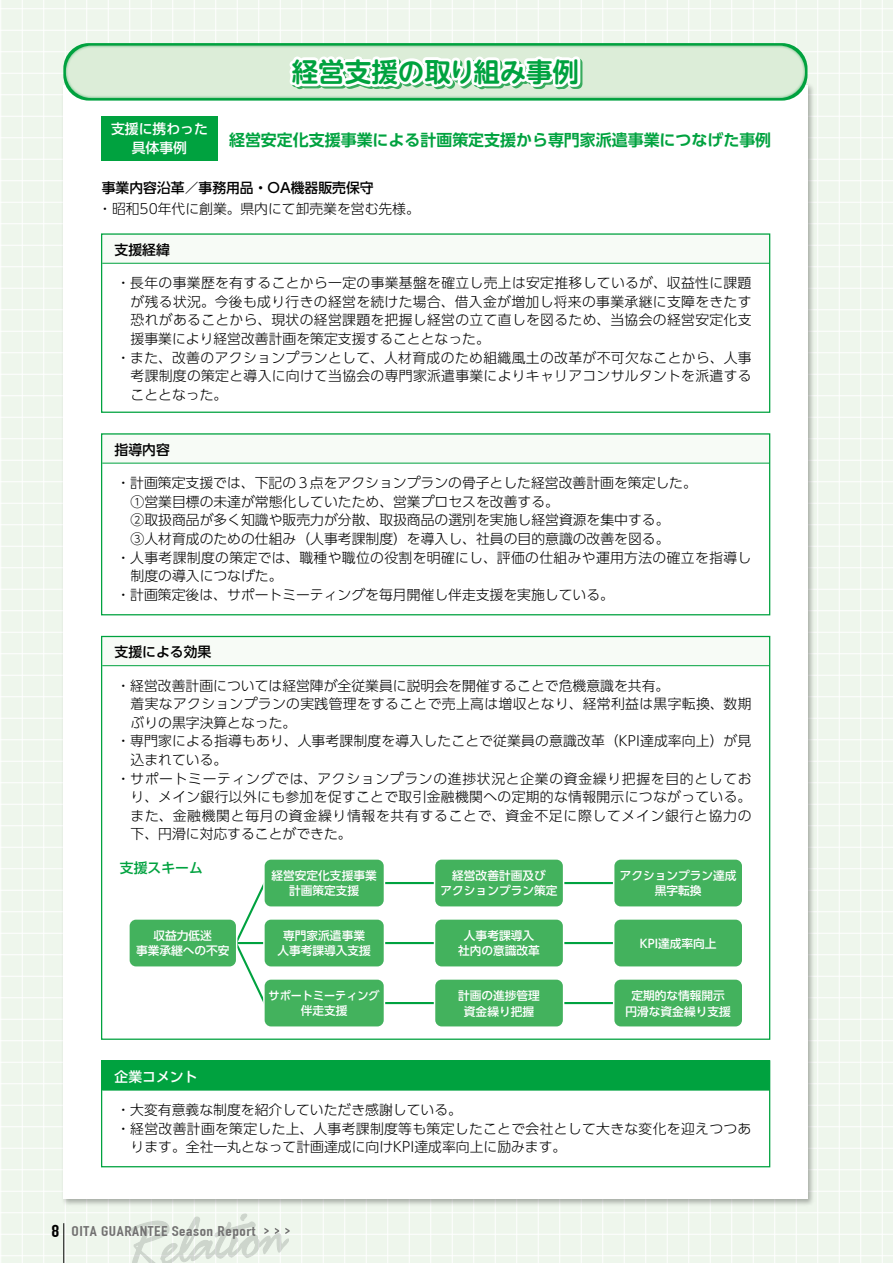
<style>
.page{position:relative;width:893px;height:1263px;background:#fff}
.page>*{position:absolute;margin:0;border:0;box-sizing:border-box;transform-origin:0 0}
.t1{font:700 26.55px "UD Shin M Go Pro De";letter-spacing:-.005em;color:#00a23f}
.t2{font:700 15.9px "UD Shin Go Pro De";color:#00a23f}
.t3{font:300 13.8px "UD Shin Go Pro";letter-spacing:.02em;color:#000}
.t4{font:300 13.8px "UD Shin Go Pro";color:#000}
.t5{font:300 13.8px "UD Shin Go Pro";letter-spacing:.05em;color:#000}
.t6{font:500 13.8px "UD Shin Go Pro";color:#000}
.t7{font:700 13.8px "DIN Condensed";letter-spacing:.03em;color:#727171;scale:1.25 1}
.t8{font:500 13.8px/19.2px "UD Shin Go Pro";color:#fff;text-align:center}
.t9{font:500 13.8px "UD Shin Go Pro";color:#00a23f}
.t10{font:500 11.7px/15.9px "UD Shin Go Pro";color:#fff;text-align:center}
.t11{font:500 11.7px/15.9px "UD Shin Go Pro";color:#fff;text-align:center;scale:.95 1}
.s1{font-size:16.95px;color:#000}
</style>
<div class="page">
<div style="left:0;top:0;width:893px;height:1263px;background:linear-gradient(to right,#f0f7ee,#f0f7ee)"></div>
<img style="left:59px;top:81px;width:757px;height:1126px">
<div style="left:63px;top:85px;width:744px;height:1114px;background:#fff"></div>
<svg style="left:63px;top:43px;width:744px;height:58px;background:#20ab55"></svg>
<div style="left:66px;top:46px;width:739px;height:52px;background:#dcedd8;border-radius:26px"></div>
<svg style="left:286px;top:0;width:299px;height:101px"></svg>
<div style="left:101px;top:116px;width:117px;height:45px;background:#00a23f"></div>
<div style="left:102px;top:234px;width:668px;height:29px;background:#f7fbf6"></div>
<hr style="left:102px;top:263px;width:668px;height:1px;background:#00a23f">
<div style="left:101px;top:233px;width:669px;height:180px;border:1px solid #00a23f"></div>
<div style="left:102px;top:434px;width:668px;height:29px;background:#f7fbf6"></div>
<hr style="left:102px;top:463px;width:668px;height:1px;background:#00a23f">
<div style="left:101px;top:433px;width:669px;height:182px;border:1px solid #00a23f"></div>
<div style="left:102px;top:1061px;width:668px;height:29px;background:#00a23f"></div>
<hr style="left:102px;top:1090px;width:668px;height:1px;background:#00a23f">
<div style="left:101px;top:1060px;width:669px;height:107px;border:1px solid #00a23f"></div>
<svg style="left:237px;top:882px;width:376px;height:123px"></svg>
<hr style="left:236px;top:942px;width:381px;height:2px;background:#00a23f">
<div style="left:128px;top:918px;width:109px;height:50px;border:3px solid #fff;border-radius:6px"></div>
<div style="left:130px;top:920px;width:106px;height:46px;background:#43b25d;border-radius:6px"></div>
<div style="left:263px;top:978px;width:122px;height:50px;border:3px solid #fff;border-radius:6px"></div>
<div style="left:265px;top:980px;width:119px;height:46px;background:#43b25d;border-radius:6px"></div>
<div style="left:263px;top:918px;width:122px;height:50px;border:3px solid #fff;border-radius:6px"></div>
<div style="left:265px;top:920px;width:119px;height:46px;background:#43b25d;border-radius:6px"></div>
<div style="left:263px;top:858px;width:122px;height:50px;border:3px solid #fff;border-radius:6px"></div>
<div style="left:265px;top:860px;width:119px;height:46px;background:#43b25d;border-radius:6px"></div>
<div style="left:434px;top:978px;width:130px;height:50px;border:3px solid #fff;border-radius:6px"></div>
<div style="left:435px;top:980px;width:128px;height:46px;background:#43b25d;border-radius:6px"></div>
<div style="left:434px;top:918px;width:130px;height:50px;border:3px solid #fff;border-radius:6px"></div>
<div style="left:435px;top:920px;width:128px;height:46px;background:#43b25d;border-radius:6px"></div>
<div style="left:434px;top:858px;width:130px;height:50px;border:3px solid #fff;border-radius:6px"></div>
<div style="left:435px;top:860px;width:128px;height:46px;background:#43b25d;border-radius:6px"></div>
<div style="left:613px;top:978px;width:130px;height:50px;border:3px solid #fff;border-radius:6px"></div>
<div style="left:614px;top:980px;width:128px;height:46px;background:#43b25d;border-radius:6px"></div>
<div style="left:613px;top:918px;width:130px;height:50px;border:3px solid #fff;border-radius:6px"></div>
<div style="left:614px;top:920px;width:128px;height:46px;background:#43b25d;border-radius:6px"></div>
<div style="left:613px;top:858px;width:130px;height:50px;border:3px solid #fff;border-radius:6px"></div>
<div style="left:614px;top:860px;width:128px;height:46px;background:#43b25d;border-radius:6px"></div>
<div style="left:102px;top:636px;width:668px;height:30px;background:#f7fbf6"></div>
<hr style="left:102px;top:665px;width:668px;height:1px;background:#00a23f">
<hr style="left:63px;top:1223px;width:1px;height:40px;background:#000">
<svg style="left:131px;top:1214px;width:159px;height:49px;background:#e4ebe2"></svg>
<h1 class="t1" style="left:294px;top:52px;width:289px">経営支援の取り組み事例</h1>
<p class="t8" style="left:111px;top:119px;width:98px">支援に携わった具体事例</p>
<p class="t2" style="left:229px;top:127px;width:544px">経営安定化支援事業による計画策定支援から専門家派遣事業につなげた事例</p>
<p class="t6" style="left:102px;top:177px;width:273px">事業内容沿革／事務用品・OA機器販売保守</p>
<p class="t4" style="left:98px;top:197px;width:323px">・昭和50年代に創業。県内にて卸売業を営む先様。</p>
<p class="t6" style="left:115px;top:238px;width:57px">支援経緯</p>
<p class="t3" style="left:116px;top:272px;width:636px">・長年の事業歴を有することから一定の事業基盤を確立し売上は安定推移しているが、収益性に課題</p>
<p class="t3" style="left:131px;top:290px;width:622px">が残る状況。今後も成り行きの経営を続けた場合、借入金が増加し将来の事業承継に支障をきたす</p>
<p class="t3" style="left:131px;top:309px;width:622px">恐れがあることから、現状の経営課題を把握し経営の立て直しを図るため、当協会の経営安定化支</p>
<p class="t4" style="left:131px;top:328px;width:361px">援事業により経営改善計画を策定支援することとなった。</p>
<p class="t3" style="left:116px;top:346px;width:637px">・また、改善のアクションプランとして、人材育成のため組織風土の改革が不可欠なことから、人事</p>
<p class="t3" style="left:131px;top:365px;width:622px">考課制度の策定と導入に向けて当協会の専門家派遣事業によりキャリアコンサルタントを派遣する</p>
<p class="t3" style="left:131px;top:383px;width:98px">こととなった。</p>
<p class="t6" style="left:115px;top:438px;width:57px">指導内容</p>
<p class="t4" style="left:116px;top:472px;width:582px">・計画策定支援では、下記の３点をアクションプランの骨子とした経営改善計画を策定した。</p>
<p class="t4" style="left:131px;top:490px;width:430px">①営業目標の未達が常態化していたため、営業プロセスを改善する。</p>
<p class="t4" style="left:131px;top:509px;width:540px">②取扱商品が多く知識や販売力が分散、取扱商品の選別を実施し経営資源を集中する。</p>
<p class="t4" style="left:131px;top:527px;width:540px">③人材育成のための仕組み（人事考課制度）を導入し、社員の目的意識の改善を図る。</p>
<p class="t3" style="left:116px;top:546px;width:636px">・人事考課制度の策定では、職種や職位の役割を明確にし、評価の仕組みや運用方法の確立を指導し</p>
<p class="t4" style="left:131px;top:565px;width:154px">制度の導入につなげた。</p>
<p class="t4" style="left:116px;top:583px;width:499px">・計画策定後は、サポートミーティングを毎月開催し伴走支援を実施している。</p>
<p class="t6" style="left:115px;top:641px;width:98px">支援による効果</p>
<p class="t4" style="left:116px;top:674px;width:554px">・経営改善計画については経営陣が全従業員に説明会を開催することで危機意識を共有。</p>
<p class="t3" style="left:131px;top:693px;width:622px">着実なアクションプランの実践管理をすることで売上高は増収となり、経常利益は黒字転換、数期</p>
<p class="t4" style="left:131px;top:711px;width:167px">ぶりの黒字決算となった。</p>
<p class="t3" style="left:116px;top:730px;width:636px">・専門家による指導もあり、人事考課制度を導入したことで従業員の意識改革（KPI達成率向上）が見</p>
<p class="t3" style="left:131px;top:749px;width:98px">込まれている。</p>
<p class="t5" style="left:116px;top:767px;width:637px">・サポートミーティングでは、アクションプランの進捗状況と企業の資金繰り把握を目的としてお</p>
<p class="t3" style="left:131px;top:786px;width:622px">り、メイン銀行以外にも参加を促すことで取引金融機関への定期的な情報開示につながっている。</p>
<p class="t5" style="left:131px;top:804px;width:622px">また、金融機関と毎月の資金繰り情報を共有することで、資金不足に際してメイン銀行と協力の</p>
<p class="t4" style="left:131px;top:823px;width:223px">下、円滑に対応することができた。</p>
<p class="t9" style="left:120px;top:856px;width:84px">支援スキーム</p>
<p class="t10" style="left:441px;top:867px;width:118px">経営改善計画及び<br>アクションプラン策定</p>
<p class="t10" style="left:620px;top:867px;width:118px">アクションプラン達成黒字転換</p>
<p class="t10" style="left:271px;top:867px;width:107px">経営安定化支援事業計画策定支援</p>
<p class="t10" style="left:136px;top:927px;width:95px">収益力低迷<br>事業承継への不安</p>
<p class="t10" style="left:277px;top:927px;width:95px">専門家派遣事業人事考課導入支援</p>
<p class="t11" style="left:269px;top:987px;width:118px">サポートミーティング伴走支援</p>
<p class="t10" style="left:458px;top:927px;width:83px">人事考課導入社内の意識改革</p>
<p class="t10" style="left:458px;top:987px;width:83px">計画の進捗管理資金繰り把握</p>
<p class="t10" style="left:640px;top:935px;width:78px">KPI達成率向上</p>
<p class="t10" style="left:625px;top:987px;width:107px">定期的な情報開示円滑な資金繰り支援</p>
<p class="t8" style="left:115px;top:1066px;width:84px">企業コメント</p>
<p class="t4" style="left:116px;top:1098px;width:347px">・大変有意義な制度を紹介していただき感謝している。</p>
<p class="t3" style="left:116px;top:1117px;width:636px">・経営改善計画を策定した上、人事考課制度等も策定したことで会社として大きな変化を迎えつつあ</p>
<p class="t4" style="left:131px;top:1136px;width:437px">ります。全社一丸となって計画達成に向けKPI達成率向上に励みます。</p>
<p class="t7" style="left:52px;top:1223px;width:165px"><span class="s1">8</span> OITA GUARANTEE Season Report</p>
</div>
